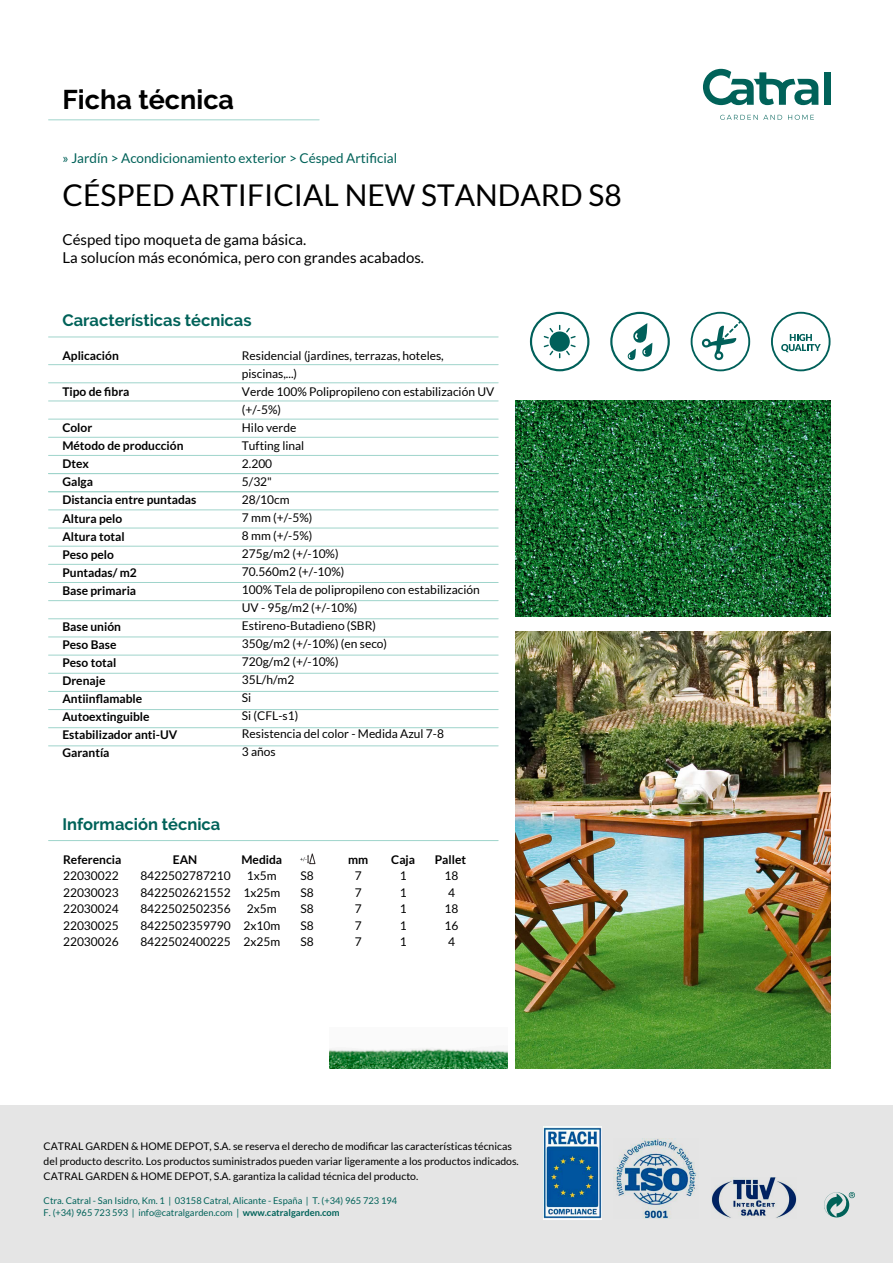
<style>
.page{position:relative;width:893px;height:1263px;background:#fff}
.page>*{position:absolute;margin:0;border:0;box-sizing:border-box;transform-origin:0 0}
.t1{font:30px "Lato";color:#000}
.t2{font:700 27px "Raleway";color:#000}
.t3{font:700 16.5px "Raleway";color:#006259}
.t4{font:15px/18px "Lato";color:#000}
.t5{font:13.5px "Lato";color:#006259}
.t6{font:12px/18px "Lato";color:#000}
.t7{font:700 12px/18px "Lato";color:#000}
.t8{font:10.5px/15px "Lato";color:#000}
.t9{font:9.3px/12px "Lato";color:#006259}
.t10{font:5.25px "Lato";color:#000}
.s1{font-weight:700}
</style>
<div class="page">
<div style="left:0;top:1105px;width:893px;height:158px;background:#e5e5e5"></div>
<svg style="left:824px;top:1192px;width:31px;height:25px"></svg>
<img style="left:615px;top:1138px;width:82px;height:80px">
<img style="left:544px;top:1126px;width:58px;height:94px">
<img style="left:711px;top:1178px;width:85px;height:40px">
<hr style="left:49px;top:337px;width:449px;height:1px;background:#9fd4cb">
<hr style="left:49px;top:119px;width:270px;height:1px;background:#9fd4cb">
<hr style="left:49px;top:364px;width:449px;height:1px;background:#9fd4cb">
<hr style="left:49px;top:382px;width:449px;height:1px;background:#9fd4cb">
<hr style="left:49px;top:401px;width:449px;height:1px;background:#9fd4cb">
<hr style="left:49px;top:419px;width:449px;height:1px;background:#9fd4cb">
<hr style="left:49px;top:437px;width:449px;height:1px;background:#9fd4cb">
<hr style="left:49px;top:455px;width:449px;height:1px;background:#9fd4cb">
<hr style="left:49px;top:473px;width:449px;height:1px;background:#9fd4cb">
<hr style="left:49px;top:491px;width:449px;height:1px;background:#9fd4cb">
<hr style="left:49px;top:509px;width:449px;height:1px;background:#9fd4cb">
<hr style="left:49px;top:528px;width:449px;height:1px;background:#9fd4cb">
<hr style="left:49px;top:546px;width:449px;height:1px;background:#9fd4cb">
<hr style="left:49px;top:564px;width:449px;height:1px;background:#9fd4cb">
<hr style="left:49px;top:582px;width:449px;height:1px;background:#9fd4cb">
<hr style="left:49px;top:600px;width:449px;height:1px;background:#9fd4cb">
<hr style="left:49px;top:618px;width:449px;height:1px;background:#9fd4cb">
<hr style="left:49px;top:636px;width:449px;height:1px;background:#9fd4cb">
<hr style="left:49px;top:655px;width:449px;height:1px;background:#9fd4cb">
<hr style="left:49px;top:673px;width:449px;height:1px;background:#9fd4cb">
<hr style="left:49px;top:691px;width:449px;height:1px;background:#9fd4cb">
<hr style="left:49px;top:709px;width:449px;height:1px;background:#9fd4cb">
<hr style="left:49px;top:727px;width:449px;height:1px;background:#9fd4cb">
<hr style="left:49px;top:745px;width:449px;height:1px;background:#9fd4cb">
<div style="left:823px;top:72px;width:7px;height:33px;background:#006259"></div>
<svg style="left:703px;top:69px;width:115px;height:36px"></svg>
<svg style="left:788px;top:115px;width:26px;height:5px"></svg>
<svg style="left:720px;top:115px;width:62px;height:5px"></svg>
<img style="left:516px;top:631px;width:314px;height:438px">
<img style="left:516px;top:401px;width:314px;height:215px">
<hr style="left:49px;top:840px;width:449px;height:1px;background:#9fd4cb">
<img style="left:329px;top:1048px;width:179px;height:21px">
<svg style="left:307px;top:853px;width:9px;height:11px"></svg>
<svg style="left:530px;top:312px;width:59px;height:59px"></svg>
<svg style="left:610px;top:312px;width:60px;height:59px"></svg>
<svg style="left:771px;top:312px;width:59px;height:59px"></svg>
<svg style="left:691px;top:312px;width:59px;height:59px"></svg>
<h2 class="t2" style="left:62px;top:84px;width:173px">Ficha técnica</h2>
<p class="t5" style="left:62px;top:151px;width:336px">» Jardín &gt; Acondicionamiento exterior &gt; Césped Artificial</p>
<h1 class="t1" style="left:62px;top:178px;width:561px">CÉSPED ARTIFICIAL NEW STANDARD S8</h1>
<p class="t4" style="left:62px;top:231px;width:363px">Césped tipo moqueta de gama básica.<br>La solucíon más económica, pero con grandes acabados.</p>
<h3 class="t3" style="left:62px;top:311px;width:191px">Características técnicas</h3>
<p class="t7" style="left:62px;top:347px;width:58px">Aplicación</p>
<p class="t7" style="left:62px;top:383px;width:69px">Tipo de fibra</p>
<p class="t7" style="left:62px;top:419px;width:135px">Color<br>Método de producción<br>Dtex<br>Galga<br>Distancia entre puntadas<br>Altura pelo<br>Altura total<br>Peso pelo<br>Puntadas/ m2<br>Base primaria</p>
<p class="t7" style="left:62px;top:617px;width:116px">Base unión<br>Peso Base<br>Peso total<br>Drenaje<br>Antiinflamable<br>Autoextinguible<br>Estabilizador anti-UV<br>Garantía</p>
<p class="t6" style="left:242px;top:347px;width:254px">Residencial (jardines, terrazas, hoteles, piscinas,...)<br>Verde 100% Polipropileno con estabilización UV (+/-5%)<br>Hilo verde<br>Tufting linal<br>2.200<br>5/32"<br>28/10cm<br>7 mm (+/-5%)<br>8 mm (+/-5%)<br>275g/m2 (+/-10%)<br>70.560m2 (+/-10%)<br>100% Tela de polipropileno con estabilización<br>UV - 95g/m2 (+/-10%)<br>Estireno-Butadieno (SBR)<br>350g/m2 (+/-10%) (en seco)<br>720g/m2 (+/-10%)<br>35L/h/m2<br>Si<br>Si (CFL-s1)<br>Resistencia del color - Medida Azul 7-8<br>3 años</p>
<h3 class="t3" style="left:62px;top:815px;width:159px">Información técnica</h3>
<p class="t7" style="left:63px;top:850px;width:60px">Referencia</p>
<p class="t7" style="left:173px;top:850px;width:26px">EAN</p>
<p class="t7" style="left:241px;top:850px;width:42px">Medida</p>
<p class="t7" style="left:348px;top:850px;width:22px">mm</p>
<p class="t7" style="left:391px;top:850px;width:25px">Caja</p>
<p class="t7" style="left:435px;top:850px;width:33px">Pallet</p>
<p class="t10" style="left:300px;top:856px;width:8px">+/-</p>
<p class="t6" style="left:63px;top:867px;width:57px">22030022</p>
<p class="t6" style="left:140px;top:867px;width:92px">8422502787210</p>
<p class="t6" style="left:247px;top:867px;width:31px">1x5m</p>
<p class="t6" style="left:301px;top:867px;width:15px">S8</p>
<p class="t6" style="left:355px;top:867px;width:8px">7</p>
<p class="t6" style="left:400px;top:867px;width:8px">1</p>
<p class="t6" style="left:445px;top:867px;width:15px">18</p>
<p class="t6" style="left:63px;top:883px;width:57px">22030023</p>
<p class="t6" style="left:140px;top:883px;width:141px">8422502621552 1x25m</p>
<p class="t6" style="left:301px;top:883px;width:15px">S8</p>
<p class="t6" style="left:355px;top:883px;width:8px">7</p>
<p class="t6" style="left:400px;top:883px;width:8px">1</p>
<p class="t6" style="left:448px;top:883px;width:8px">4</p>
<p class="t6" style="left:63px;top:900px;width:57px">22030024</p>
<p class="t6" style="left:140px;top:900px;width:92px">8422502502356</p>
<p class="t6" style="left:247px;top:900px;width:31px">2x5m</p>
<p class="t6" style="left:301px;top:900px;width:15px">S8</p>
<p class="t6" style="left:355px;top:900px;width:8px">7</p>
<p class="t6" style="left:400px;top:900px;width:8px">1</p>
<p class="t6" style="left:445px;top:900px;width:15px">18</p>
<p class="t6" style="left:63px;top:916px;width:57px">22030025</p>
<p class="t6" style="left:140px;top:916px;width:141px">8422502359790 2x10m</p>
<p class="t6" style="left:301px;top:916px;width:15px">S8</p>
<p class="t6" style="left:355px;top:916px;width:8px">7</p>
<p class="t6" style="left:400px;top:916px;width:8px">1</p>
<p class="t6" style="left:445px;top:916px;width:15px">16</p>
<p class="t6" style="left:63px;top:933px;width:57px">22030026</p>
<p class="t6" style="left:140px;top:933px;width:141px">8422502400225 2x25m</p>
<p class="t6" style="left:301px;top:933px;width:15px">S8</p>
<p class="t6" style="left:355px;top:933px;width:8px">7</p>
<p class="t6" style="left:400px;top:933px;width:8px">1</p>
<p class="t6" style="left:448px;top:933px;width:8px">4</p>
<p class="t8" style="left:44px;top:1139px;width:477px">CATRAL GARDEN &amp; HOME DEPOT, S.A. se reserva el derecho de modificar las características técnicas del producto descrito. Los productos suministrados pueden variar ligeramente a los productos indicados.<br>CATRAL GARDEN &amp; HOME DEPOT, S.A. garantiza la calidad técnica del producto.</p>
<p class="t9" style="left:44px;top:1195px;width:355px">Ctra. Catral - San Isidro, Km. 1 | 03158 Catral, Alicante - España | T. (+34) 965 723 194<br>F. (+34) 965 723 593 | info@catralgarden.com | <span class="s1">www.catralgarden.com</span></p>
</div>
